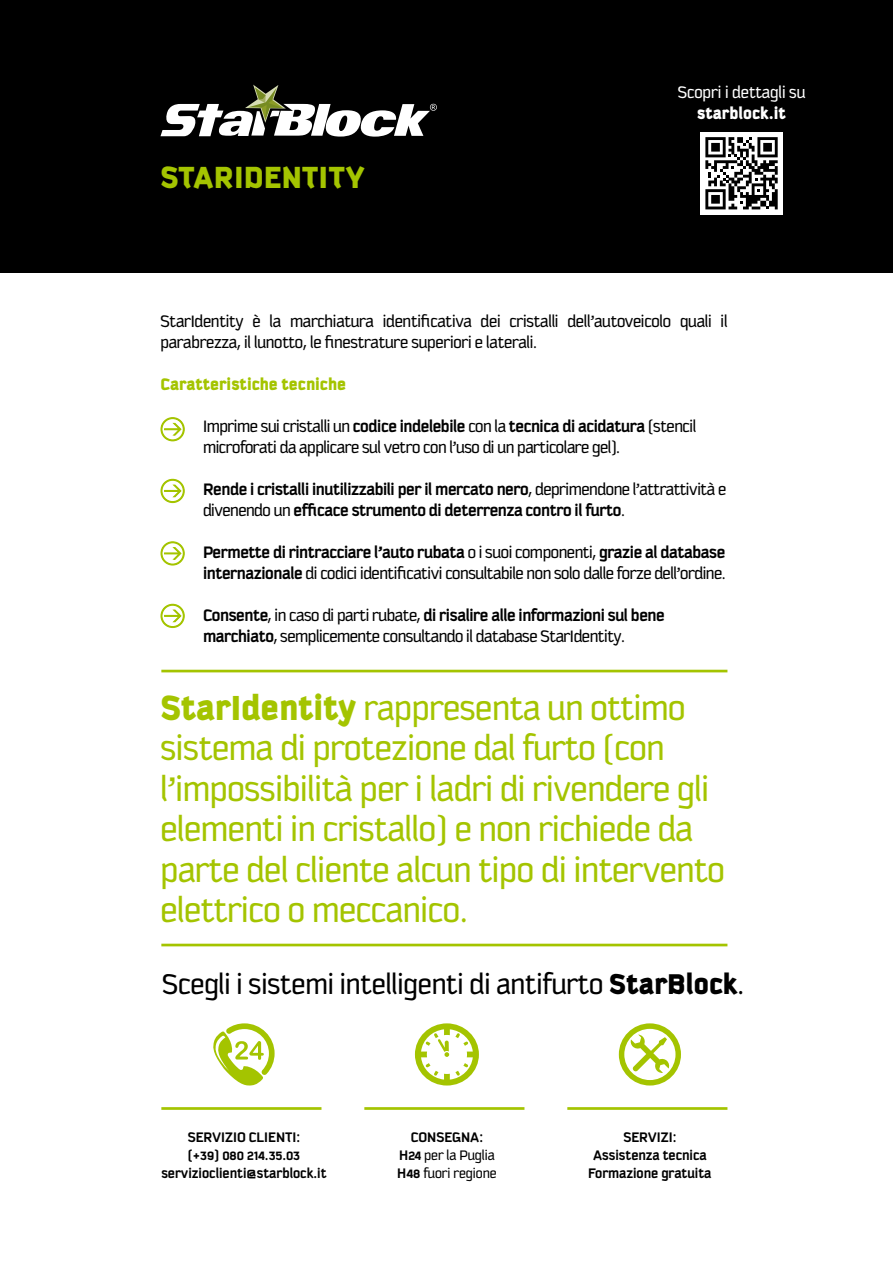
<style>
.page{position:relative;width:893px;height:1263px;background:#fff}
.page>*{position:absolute;margin:0;border:0;box-sizing:border-box;transform-origin:0 0}
.t1{font:37.5px/40.5px "Kautiva Pro";letter-spacing:-.005em;color:#a4c400}
.t2{font:900 33px "Kautiva Pro";color:#a4c400}
.t3{font:30.75px "Kautiva Pro";color:#000}
.t4{font:18px/21px "Kautiva Pro";letter-spacing:-.02em;color:#000}
.t5{font:700 18px/21px "Kautiva Pro";letter-spacing:-.02em;color:#000}
.t6{font:900 18px "Kautiva Pro";color:#a4c400}
.t7{font:18px "Kautiva Pro";color:#fff}
.t8{font:900 18px "Kautiva Pro";color:#fff}
.t9{font:700 15px/18px "Kautiva Pro";color:#000;text-align:center}
.t10{font:15px/18px "Kautiva Pro";color:#000;text-align:center}
.s1{font-weight:700}
.s2{font-weight:400}
.s3{font-weight:900}
</style>
<div class="page">
<div style="left:0;top:0;width:893px;height:272px;background:#000"></div>
<div style="left:700px;top:132px;width:83px;height:83px;background:#fff"></div>
<svg style="left:705px;top:137px;width:73px;height:72px"></svg>
<svg style="left:160px;top:85px;width:277px;height:52px"></svg>
<hr style="left:161px;top:670px;width:566px;height:2px;background:#a4c400">
<hr style="left:161px;top:944px;width:566px;height:2px;background:#a4c400">
<hr style="left:161px;top:1107px;width:160px;height:3px;background:#a4c400">
<hr style="left:364px;top:1107px;width:160px;height:3px;background:#a4c400">
<hr style="left:567px;top:1107px;width:160px;height:3px;background:#a4c400">
<svg style="left:213px;top:1023px;width:62px;height:63px"></svg>
<svg style="left:415px;top:1023px;width:64px;height:62px"></svg>
<svg style="left:630px;top:1034px;width:40px;height:39px"></svg>
<div style="left:619px;top:1023px;width:62px;height:62px;border:5px solid #a4c400;border-radius:50%"></div>
<svg style="left:160px;top:478px;width:25px;height:26px"></svg>
<svg style="left:160px;top:417px;width:25px;height:25px"></svg>
<svg style="left:160px;top:603px;width:25px;height:26px"></svg>
<svg style="left:160px;top:541px;width:25px;height:25px"></svg>
<h2 class="t2" style="left:160px;top:158px;width:206px">STARIDENTITY</h2>
<p class="t7" style="left:678px;top:82px;width:129px">Scopri i dettagli su</p>
<p class="t8" style="left:697px;top:103px;width:90px">starblock.it</p>
<p class="t4" style="left:160px;top:311px;width:568px">StarIdentity è la marchiatura identificativa dei cristalli dell’autoveicolo quali il parabrezza, il lunotto, le finestrature superiori e laterali.</p>
<p class="t6" style="left:160px;top:374px;width:187px">Caratteristiche tecniche</p>
<p class="t4" style="left:203px;top:416px;width:495px">Imprime sui cristalli un <span class="s1">codice indelebile</span> con la <span class="s1">tecnica di acidatura</span> (stencil microforati da applicare sul vetro con l’uso di un particolare gel).</p>
<p class="t5" style="left:203px;top:479px;width:525px">Rende i cristalli inutilizzabili per il mercato nero<span class="s2">, deprimendone l’attrattività e divenendo un</span> efficace strumento di deterrenza contro il furto<span class="s2">.</span></p>
<p class="t4" style="left:203px;top:542px;width:524px"><span class="s1">Permette di rintracciare l’auto rubata</span> o i suoi componenti, <span class="s1">grazie al database internazionale</span> di codici identificativi consultabile non solo dalle forze dell’ordine.</p>
<p class="t4" style="left:203px;top:605px;width:463px"><span class="s1">Consente</span>, in caso di parti rubate, <span class="s1">di risalire alle informazioni sul bene marchiato</span>, semplicemente consultando il database StarIdentity.</p>
<h1 class="t1" style="left:160px;top:688px;width:566px"><span class="s3">StarIdentity</span> rappresenta un ottimo sistema di protezione dal furto (con l’impossibilità per i ladri di rivendere gli elementi in cristallo) e non richiede da parte del cliente alcun tipo di intervento elettrico o meccanico.</h1>
<h3 class="t3" style="left:162px;top:967px;width:584px">Scegli i sistemi intelligenti di antifurto <span class="s3">StarBlock</span>.</h3>
<p class="t9" style="left:161px;top:1128px;width:167px">SERVIZIO CLIENTI:<br>(+39) 080 214.35.03 servizioclienti@starblock.it</p>
<p class="t9" style="left:588px;top:1128px;width:125px">SERVIZI:<br>Assistenza tecnica<br>Formazione gratuita</p>
<p class="t10" style="left:397px;top:1128px;width:101px"><span class="s1">CONSEGNA:<br>H24</span> per la Puglia<br><span class="s1">H48</span> fuori regione</p>
</div>
